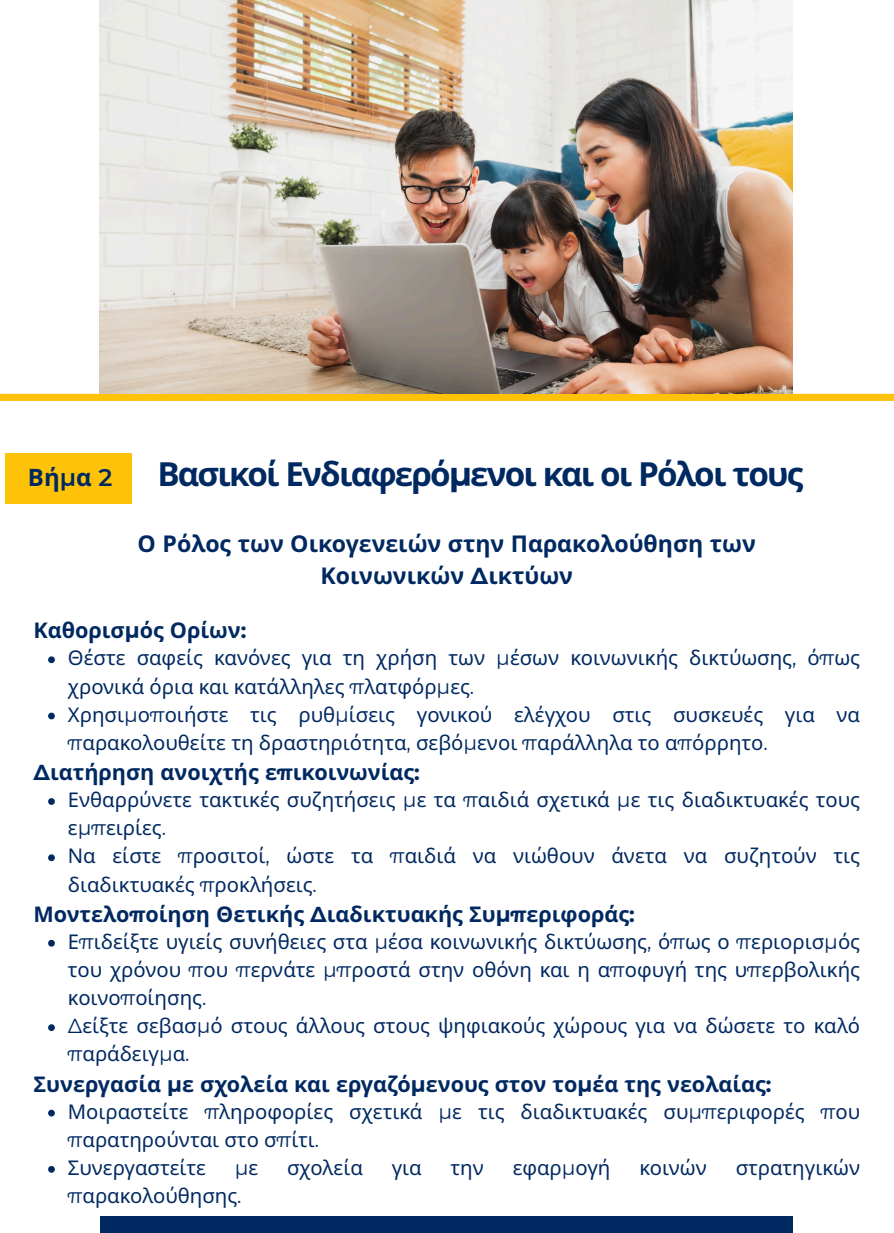
<style>
.page{position:relative;width:894px;height:1233px;background:#fff}
.page>*{position:absolute;margin:0;border:0;box-sizing:border-box;transform-origin:0 0}
.t1{font:700 33.15px "Noto Sans";letter-spacing:-.055em;color:#002961}
.t2{font:700 24px "Noto Sans";color:#002961}
.t3{font:700 23.1px/31.5px "Noto Sans";color:#002961;text-align:center}
.t4{font:700 21.6px "Noto Sans";color:#002961}
.t5{font:20.25px/28px "Noto Sans";color:#002961}
.t6{font:20.25px "Montserrat";color:#002961}
.s1{font-family:"Montserrat";font-weight:600}
.s2{font-family:"Montserrat"}
.s3{font-family:"Noto Sans"}
</style>
<div class="page">
<svg style="left:0;top:394px;width:893px;height:7px"></svg>
<div style="left:100px;top:1216px;width:692px;height:17px;background:#002961"></div>
<img style="left:100px;top:0;width:692px;height:394px">
<svg style="left:48px;top:656px;width:7px;height:7px"></svg>
<svg style="left:48px;top:713px;width:7px;height:6px"></svg>
<svg style="left:48px;top:798px;width:7px;height:7px"></svg>
<svg style="left:48px;top:854px;width:7px;height:7px"></svg>
<svg style="left:48px;top:940px;width:7px;height:7px"></svg>
<svg style="left:48px;top:1024px;width:7px;height:7px"></svg>
<svg style="left:48px;top:1110px;width:7px;height:6px"></svg>
<svg style="left:48px;top:1166px;width:7px;height:7px"></svg>
<div style="left:5px;top:453px;width:127px;height:51px;background:#fec209"></div>
<h2 class="t2" style="left:28px;top:461px;width:86px">Βή<span class="s1">μ</span>α <span class="s1">2</span></h2>
<p class="t1" style="left:157px;top:450px;width:647px">Βασικοί Ενδιαφερό<span class="s2">μ</span>ενοι και οι Ρόλοι τους</p>
<p class="t3" style="left:138px;top:527px;width:619px">Ο Ρόλος των Οικογενειών στην Παρακολούθηση των<br>Κοινωνικών <span class="s2">Δ</span>ικτύων</p>
<h2 class="t4" style="left:33px;top:615px;width:214px">Καθορισ<span class="s2">μ</span>ός Ορίων<span class="s2">:</span></h2>
<h1 class="t5" style="left:68px;top:644px;width:793px">Θέστε σαφείς κανόνες για τη χρήση των <span class="s2">μ</span>έσων κοινωνικής δικτύωσης<span class="s2">,</span> ό<span class="s2">π</span>ως χρονικά όρια και κατάλληλες <span class="s2">π</span>λατφόρ<span class="s2">μ</span>ες<span class="s2">.</span></h1>
<h2 class="t5" style="left:68px;top:700px;width:793px">Χρησι<span class="s2">μ</span>ο<span class="s2">π</span>οιήστε τις ρυθ<span class="s2">μ</span>ίσεις γονικού ελέγχου στις συσκευές για να <span class="s2">π</span>αρακολουθείτε τη δραστηριότητα<span class="s2">,</span> σεβό<span class="s2">μ</span>ενοι <span class="s2">π</span>αράλληλα το α<span class="s2">π</span>όρρητο<span class="s2">.</span></h2>
<h2 class="t4" style="left:33px;top:757px;width:388px"><span class="s2">Δ</span>ιατήρηση ανοιχτής ε<span class="s2">π</span>ικοινωνίας<span class="s2">:</span></h2>
<p class="t5" style="left:68px;top:785px;width:793px">Ενθαρρύνετε τακτικές συζητήσεις <span class="s2">μ</span>ε τα <span class="s2">π</span>αιδιά σχετικά <span class="s2">μ</span>ε τις διαδικτυακές τους ε<span class="s2">μπ</span>ειρίες<span class="s2">.</span></p>
<p class="t5" style="left:68px;top:842px;width:793px">Να είστε <span class="s2">π</span>ροσιτοί<span class="s2">,</span> ώστε τα <span class="s2">π</span>αιδιά να νιώθουν άνετα να συζητούν τις διαδικτυακές <span class="s2">π</span>ροκλήσεις<span class="s2">.</span></p>
<h2 class="t4" style="left:33px;top:899px;width:602px">Μοντελο<span class="s2">π</span>οίηση Θετικής <span class="s2">Δ</span>ιαδικτυακής Συ<span class="s2">μπ</span>εριφοράς<span class="s2">:</span></h2>
<p class="t5" style="left:68px;top:927px;width:793px;text-align:justify">Ε<span class="s2">π</span>ιδείξτε υγιείς συνήθειες στα <span class="s2">μ</span>έσα κοινωνικής δικτύωσης<span class="s2">,</span> ό<span class="s2">π</span>ως ο <span class="s2">π</span>εριορισ<span class="s2">μ</span>ός του χρόνου <span class="s2">π</span>ου <span class="s2">π</span>ερνάτε <span class="s2">μπ</span>ροστά στην οθόνη και η α<span class="s2">π</span>οφυγή της υ<span class="s2">π</span>ερβολικής κοινο<span class="s2">π</span>οίησης<span class="s2">.</span></p>
<p class="t5" style="left:68px;top:1011px;width:793px"><span class="s2">Δ</span>είξτε σεβασ<span class="s2">μ</span>ό στους άλλους στους ψηφιακούς χώρους για να δώσετε το καλό <span class="s2">π</span>αράδειγ<span class="s2">μ</span>α<span class="s2">.</span></p>
<p class="t4" style="left:33px;top:1069px;width:739px">Συνεργασία <span class="s2">μ</span>ε σχολεία και εργαζό<span class="s2">μ</span>ενους στον το<span class="s2">μ</span>έα της νεολαίας<span class="s2">:</span></p>
<p class="t5" style="left:68px;top:1097px;width:122px">Μοιραστείτε</p>
<h2 class="t5" style="left:68px;top:1097px;width:793px;text-indent:137px"><span class="s2">π</span>ληροφορίες σχετικά <span class="s2">μ</span>ε τις διαδικτυακές συ<span class="s2">μπ</span>εριφορές <span class="s2">π</span>ου <span class="s2">π</span>αρατηρούνται στο σ<span class="s2">π</span>ίτι<span class="s2">.<br></span>Συνεργαστείτε</h2>
<p class="t6" style="left:235px;top:1155px;width:25px">μ<span class="s3">ε</span></p>
<p class="t5" style="left:287px;top:1153px;width:77px">σχολεία</p>
<p class="t5" style="left:391px;top:1153px;width:31px">για</p>
<p class="t5" style="left:450px;top:1153px;width:35px">την</p>
<p class="t5" style="left:512px;top:1153px;width:99px">εφαρ<span class="s2">μ</span>ογή</p>
<p class="t5" style="left:639px;top:1153px;width:69px">κοινών</p>
<p class="t5" style="left:735px;top:1153px;width:126px">στρατηγικών</p>
<p class="t5" style="left:68px;top:1181px;width:175px"><span class="s2">π</span>αρακολούθησης<span class="s2">.</span></p>
</div>
